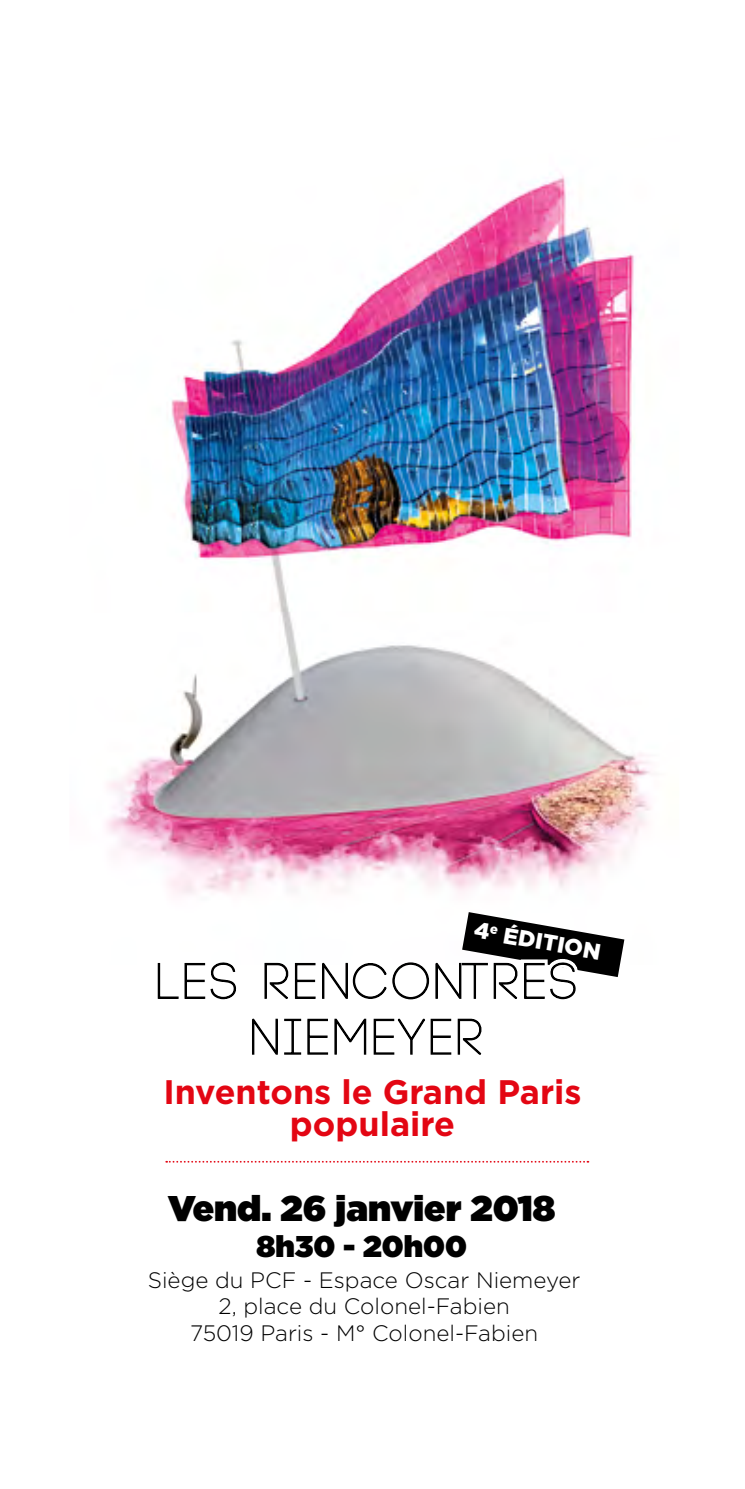
<style>
.page{position:relative;width:745px;height:1489px;background:#fff}
.page>*{position:absolute;margin:0;border:0;box-sizing:border-box;transform-origin:0 0}
.t1{font:900 35.75px "Gotham";color:#000}
.t2{font:700 34px "Gotham";color:#e30613}
.t3{font:900 30px "Gotham";color:#000}
.corps{font:900 22.5px "Gotham";color:#fff}
.t4{font:300 22.25px "Gotham";color:#000}
</style>
<div class="page">
<img style="left:106px;top:174px;width:545px;height:767px">
<svg style="left:166px;top:1160px;width:422px;height:2px"></svg>
<svg style="left:157px;top:962px;width:79px;height:37px"></svg>
<svg style="left:263px;top:835px;width:361px;height:165px"></svg>
<svg style="left:252px;top:1018px;width:230px;height:37px"></svg>
<p class="corps" style="left:477px;top:914px;width:129px;rotate:10deg">4<sup>e</sup> ÉDITION</p>
<p class="t2" style="left:163px;top:1069px;width:419px">Inventons le Grand Paris</p>
<p class="t2" style="left:290px;top:1101px;width:166px">populaire</p>
<p class="t1" style="left:168px;top:1182px;width:388px">Vend. 26 janvier 2018</p>
<p class="t3" style="left:256px;top:1224px;width:212px">8h30 - 20h00</p>
<p class="t4" style="left:148px;top:1265px;width:434px">Siège du PCF - Espace Oscar Niemeyer</p>
<p class="t4" style="left:218px;top:1292px;width:292px">2, place du Colonel-Fabien</p>
<p class="t4" style="left:190px;top:1318px;width:349px">75019 Paris - M° Colonel-Fabien</p>
</div>
